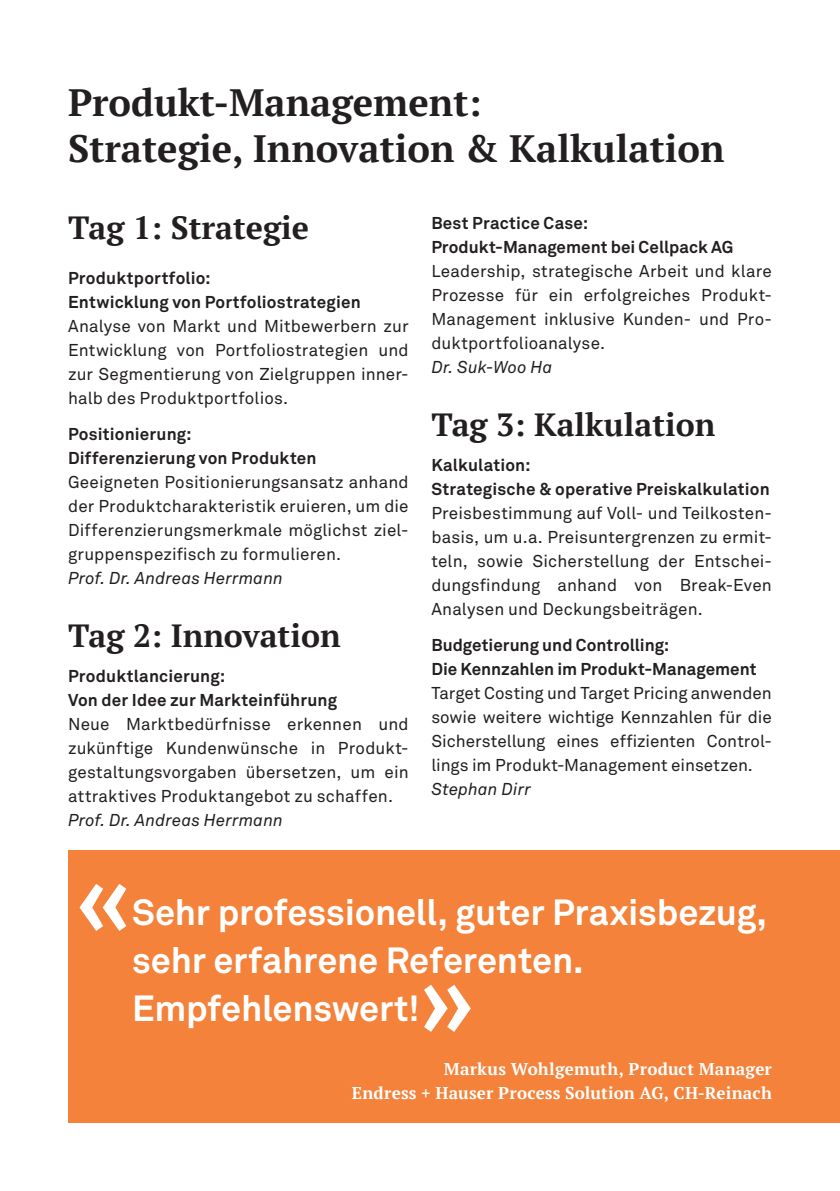
<style>
.page{position:relative;width:840px;height:1191px;background:#fff}
.page>*{position:absolute;margin:0;border:0;box-sizing:border-box;transform-origin:0 0}
.zfu_-_Lauftext{font:700 96px "Akkurat Office";color:#fff}
.zfu_-_Headline{font:700 38px "PT Serif";color:#231f20}
.zfu_-_Lauftext-2{font:700 36px/48px "Akkurat Office";letter-spacing:-.005em;color:#fff}
.zfu_-_Headline-2{font:700 32px "PT Serif";color:#231f20}
.zfu_-_Lauftext-3{font:17px/24px "Akkurat Office";letter-spacing:.01em;color:#231f20;text-align:justify}
.zfu_-_Lauftext-4{font:700 17px "Akkurat Office";letter-spacing:.01em;color:#231f20}
.zfu_-_Lauftext-5{font:700 17px "PT Serif";letter-spacing:.01em;color:#fff}
.zfu_-_Lauftext-6{font:italic 17px "Akkurat Office";letter-spacing:.005em;color:#231f20}
</style>
<div class="page">
<div style="left:68px;top:850px;width:771px;height:272px;background:#f4823a"></div>
<p class="zfu_-_Headline" style="left:68px;top:77px;width:415px">Produkt-Management:</p>
<p class="zfu_-_Headline" style="left:68px;top:123px;width:657px">Strategie, Innovation &amp; Kalkulation</p>
<p class="zfu_-_Headline-2" style="left:68px;top:206px;width:242px">Tag 1: Strategie</p>
<p class="zfu_-_Lauftext-4" style="left:68px;top:267px;width:144px">Produktportfolio:</p>
<p class="zfu_-_Lauftext-4" style="left:68px;top:291px;width:294px">Entwicklung von Portfoliostrategien</p>
<p class="zfu_-_Lauftext-3" style="left:68px;top:315px;width:342px">Analyse von Markt und Mitbewerbern zur Entwicklung von Portfoliostrategien und zur Segmentierung von Zielgruppen inner&shy;halb des Produktportfolios.</p>
<p class="zfu_-_Lauftext-4" style="left:68px;top:423px;width:125px">Positionierung:</p>
<p class="zfu_-_Lauftext-4" style="left:68px;top:447px;width:250px">Differenzierung von Produkten</p>
<p class="zfu_-_Lauftext-3" style="left:68px;top:470px;width:342px">Geeigneten Positionierungsansatz anhand der Produktcharakteristik eruieren, um die Differenzierungsmerkmale möglichst ziel&shy;gruppenspezifisch zu formulieren.</p>
<p class="zfu_-_Lauftext-6" style="left:68px;top:568px;width:216px">Prof. Dr. Andreas Herrmann</p>
<p class="zfu_-_Headline-2" style="left:68px;top:614px;width:274px">Tag 2: Innovation</p>
<p class="zfu_-_Lauftext-4" style="left:68px;top:665px;width:159px">Produktlancierung:</p>
<p class="zfu_-_Lauftext-4" style="left:68px;top:689px;width:270px">Von der Idee zur Markteinführung</p>
<p class="zfu_-_Lauftext-3" style="left:68px;top:712px;width:342px">Neue Marktbedürfnisse erkennen und zukünftige Kundenwünsche in Produkt&shy;gestaltungsvorgaben übersetzen, um ein attraktives Produktangebot zu schaffen.</p>
<p class="zfu_-_Lauftext-6" style="left:68px;top:810px;width:216px">Prof. Dr. Andreas Herrmann</p>
<p class="zfu_-_Lauftext-4" style="left:431px;top:212px;width:158px">Best Practice Case:</p>
<p class="zfu_-_Lauftext-4" style="left:431px;top:236px;width:303px">Produkt-Management bei Cellpack AG</p>
<p class="zfu_-_Lauftext-3" style="left:431px;top:259px;width:342px">Leadership, strategische Arbeit und klare Prozesse für ein erfolgreiches Produkt-Management inklusive Kunden- und Pro&shy;duktportfolioanalyse.</p>
<p class="zfu_-_Lauftext-6" style="left:431px;top:357px;width:122px">Dr. Suk-Woo Ha</p>
<p class="zfu_-_Headline-2" style="left:431px;top:403px;width:285px">Tag 3: Kalkulation</p>
<p class="zfu_-_Lauftext-4" style="left:431px;top:455px;width:101px">Kalkulation:</p>
<p class="zfu_-_Lauftext-4" style="left:431px;top:479px;width:340px">Strategische &amp; operative Preiskalkulation</p>
<p class="zfu_-_Lauftext-3" style="left:431px;top:502px;width:342px">Preisbestimmung auf Voll- und Teilkosten&shy;basis, um u.a. Preisuntergrenzen zu ermit&shy;teln, sowie Sicherstellung der Entschei&shy;dungsfindung anhand von Break-Even Analysen und Deckungsbeiträgen.</p>
<p class="zfu_-_Lauftext-4" style="left:431px;top:634px;width:239px">Budgetierung und Controlling:</p>
<p class="zfu_-_Lauftext-4" style="left:431px;top:658px;width:326px">Die Kennzahlen im Produkt-Management</p>
<p class="zfu_-_Lauftext-3" style="left:431px;top:681px;width:342px">Target Costing und Target Pricing anwenden sowie weitere wichtige Kennzahlen für die Sicherstellung eines effizienten Control&shy;lings im Produkt-Management einsetzen.</p>
<p class="zfu_-_Lauftext-6" style="left:431px;top:779px;width:101px">Stephan Dirr</p>
<p class="zfu_-_Lauftext" style="left:75px;top:842px;width:58px">«</p>
<p class="zfu_-_Lauftext-2" style="left:132px;top:889px;width:636px">Sehr professionell, guter Praxisbezug, sehr erfahrene Referenten.</p>
<p class="zfu_-_Lauftext-2" style="left:132px;top:985px;width:288px">Empfehlenswert!</p>
<p class="zfu_-_Lauftext" style="left:418px;top:943px;width:58px">»</p>
<p class="zfu_-_Lauftext-5" style="left:443px;top:1058px;width:329px">Markus Wohlgemuth, Product Manager</p>
<p class="zfu_-_Lauftext-5" style="left:352px;top:1082px;width:421px">Endress + Hauser Process Solution AG, CH-Reinach</p>
</div>
